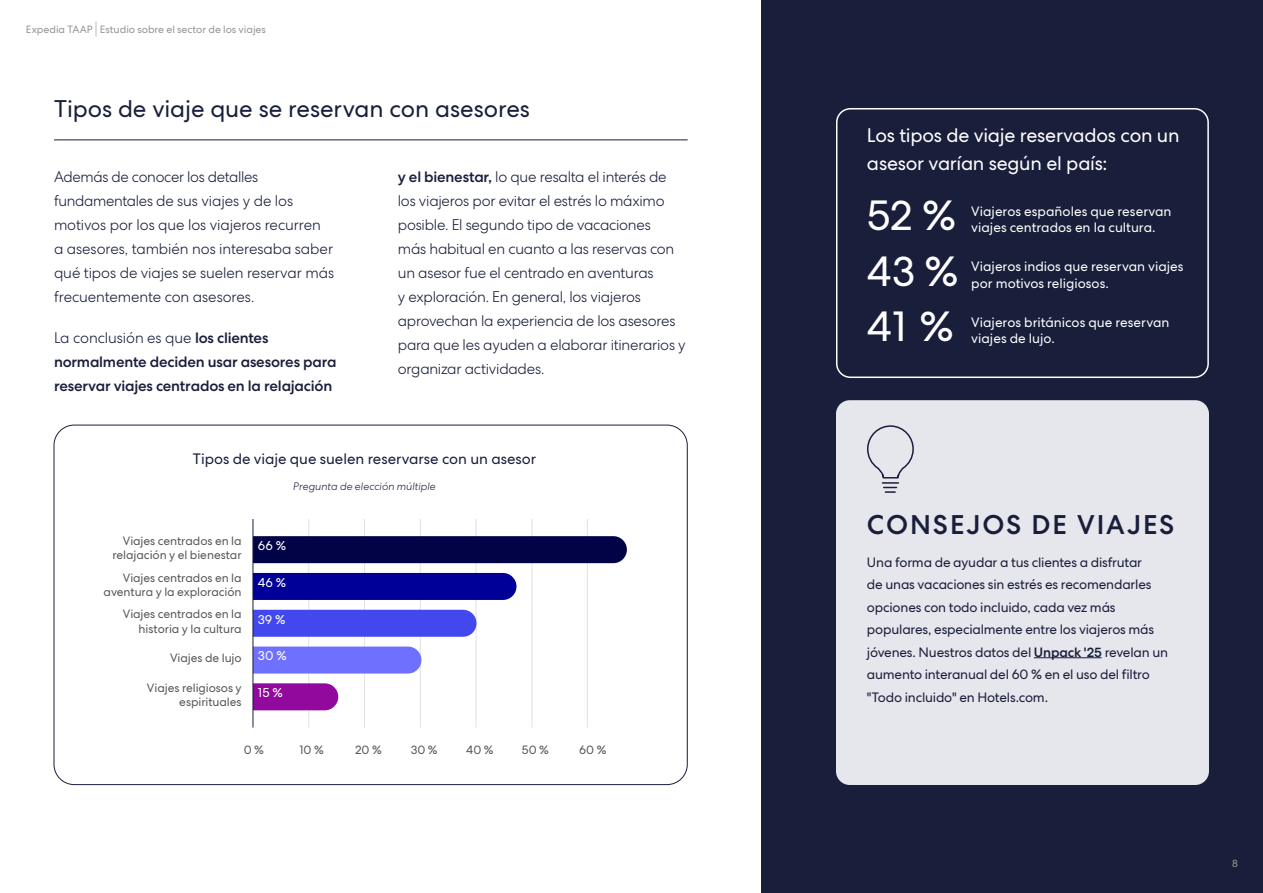
<style>
.page{position:relative;width:1263px;height:893px;background:#fff}
.page>*{position:absolute;margin:0;border:0;box-sizing:border-box;transform-origin:0 0}
.t1{font:42px "Centra No 2";color:#fff}
.t2{font:500 27px "Centra No 2";letter-spacing:.07em;color:#191e3b}
.t3{font:24px "Centra No 2";letter-spacing:-.005em;color:#191e3b}
.t4{font:19.5px/28.5px "Centra No 2";letter-spacing:-.015em;color:#fff}
.t5{font:300 15px/24px "Centra No 2";letter-spacing:-.015em;color:#191e3b}
.t6{font:500 15px/24px "Centra No 2";letter-spacing:-.015em;color:#191e3b}
.t7{font:15px "Centra No 2";letter-spacing:-.005em;color:#191e3b}
.t8{font:13.5px/22.5px "Centra No 2";letter-spacing:-.015em;color:#191e3b}
.t9{font:13.5px/16.2px "Centra No 2";color:#fff}
.t10{font:12.75px "Centra No 2";letter-spacing:.015em;color:#fff}
.t11{font:12px/14.4px "Centra No 2";letter-spacing:-.005em;color:#57585a;text-align:right}
.t12{font:10.5px "Centra No 2";color:#939598}
.t13{font:italic 300 10.5px "Centra No 2";letter-spacing:.005em;color:#191e3b}
.s1{font-weight:300;font-size:15.75px}
.s2{font-weight:300}
.s3{font-weight:500}
</style>
<div class="page">
<div style="left:762px;top:0;width:501px;height:893px;background:#191e3b"></div>
<div style="left:836px;top:400px;width:373px;height:385px;background:#e6e6ed;border-radius:14px"></div>
<svg style="left:867px;top:425px;width:47px;height:68px"></svg>
<hr style="left:308px;top:519px;width:1px;height:208px;background:#e1e2e4">
<hr style="left:364px;top:519px;width:1px;height:208px;background:#e1e2e4">
<hr style="left:420px;top:519px;width:1px;height:208px;background:#e1e2e4">
<hr style="left:476px;top:519px;width:1px;height:208px;background:#e1e2e4">
<hr style="left:532px;top:519px;width:1px;height:208px;background:#e1e2e4">
<hr style="left:587px;top:519px;width:1px;height:208px;background:#e1e2e4">
<hr style="left:54px;top:140px;width:634px;height:1px;background:#191e3b">
<div style="left:254px;top:536px;width:373px;height:27px;background:#020247"></div>
<div style="left:254px;top:573px;width:262px;height:27px;background:#009"></div>
<div style="left:254px;top:610px;width:222px;height:27px;background:#4248ed"></div>
<div style="left:254px;top:646px;width:167px;height:27px;background:#7070ff"></div>
<svg style="left:254px;top:683px;width:84px;height:27px;background:#9514a1"></svg>
<hr style="left:253px;top:519px;width:1px;height:208px;background:#191e3b">
<hr style="left:1034px;top:657px;width:68px;height:1px;background:#191e3b">
<div style="left:836px;top:108px;width:373px;height:270px;border:2px solid #fff;border-radius:14px"></div>
<p class="t12" style="left:26px;top:24px;width:242px">Expedia TAAP <span class="s1">|</span> Estudio sobre el sector de los viajes</p>
<h3 class="t3" style="left:54px;top:95px;width:477px">Tipos de viaje que se reservan con asesores</h3>
<p class="t5" style="left:54px;top:165px;width:282px">Además de conocer los detalles fundamentales de sus viajes y de los motivos por los que los viajeros recurren<br>a asesores, también nos interesaba saber qué tipos de viajes se suelen reservar más frecuentemente con asesores.</p>
<p class="t6" style="left:54px;top:326px;width:284px"><span class="s2">La conclusión es que</span> los clientes normalmente deciden usar asesores para reservar viajes centrados en la relajación</p>
<p class="t5" style="left:398px;top:165px;width:289px"><span class="s3">y el bienestar,</span> lo que resalta el interés de los viajeros por evitar el estrés lo máximo posible. El segundo tipo de vacaciones<br>más habitual en cuanto a las reservas con un asesor fue el centrado en aventuras<br>y exploración. En general, los viajeros aprovechan la experiencia de los asesores para que les ayuden a elaborar itinerarios y organizar actividades.</p>
<p class="t7" style="left:193px;top:450px;width:345px">Tipos de viaje que suelen reservarse con un asesor</p>
<p class="t13" style="left:293px;top:480px;width:144px">Pregunta de elección múltiple</p>
<p class="t11" style="left:112px;top:533px;width:131px">Viajes centrados en la relajación y el bienestar</p>
<p class="t11" style="left:104px;top:570px;width:140px">Viajes centrados en la aventura y la exploración</p>
<p class="t10" style="left:258px;top:538px;width:30px">66%</p>
<p class="t10" style="left:258px;top:575px;width:30px">46%</p>
<p class="t11" style="left:123px;top:607px;width:120px">Viajes centrados en la historia y la cultura</p>
<p class="t11" style="left:170px;top:651px;width:73px">Viajes de lujo</p>
<p class="t10" style="left:258px;top:649px;width:30px">30%</p>
<p class="t10" style="left:258px;top:685px;width:26px">15%</p>
<p class="t10" style="left:258px;top:612px;width:29px">39 %</p>
<p class="t11" style="left:147px;top:681px;width:96px">Viajes religiosos y espirituales</p>
<p class="t11" style="left:244px;top:742px;width:22px">0%</p>
<p class="t11" style="left:299px;top:742px;width:26px">10%</p>
<p class="t11" style="left:355px;top:742px;width:28px">20%</p>
<p class="t11" style="left:411px;top:742px;width:28px">30%</p>
<p class="t11" style="left:466px;top:742px;width:29px">40%</p>
<p class="t11" style="left:522px;top:742px;width:29px">50%</p>
<p class="t11" style="left:579px;top:742px;width:29px">60%</p>
<p class="t4" style="left:867px;top:121px;width:314px">Los tipos de viaje reservados con un asesor varían según el país:</p>
<p class="t1" style="left:867px;top:191px;width:91px">52 %</p>
<p class="t9" style="left:971px;top:203px;width:202px">Viajeros españoles que reservan viajes centrados en la cultura.</p>
<p class="t1" style="left:867px;top:247px;width:93px">43 %</p>
<p class="t9" style="left:971px;top:259px;width:214px">Viajeros indios que reservan viajes por motivos religiosos.</p>
<p class="t1" style="left:867px;top:302px;width:89px">41 %</p>
<p class="t9" style="left:971px;top:314px;width:200px">Viajeros británicos que reservan viajes de lujo.</p>
<p class="t2" style="left:867px;top:509px;width:309px">CONSEJOS DE VIAJES</p>
<p class="t8" style="left:867px;top:551px;width:303px">Una forma de ayudar a tus clientes a disfrutar<br>de unas vacaciones sin estrés es recomendarles opciones con todo incluido, cada vez más populares, especialmente entre los viajeros más jóvenes. Nuestros datos del <span class="s3">Unpack '25</span> revelan un aumento interanual del 60 % en el uso del filtro "Todo incluido" en Hotels.com.</p>
<p class="t12" style="left:1232px;top:857px;width:7px">8</p>
</div>
